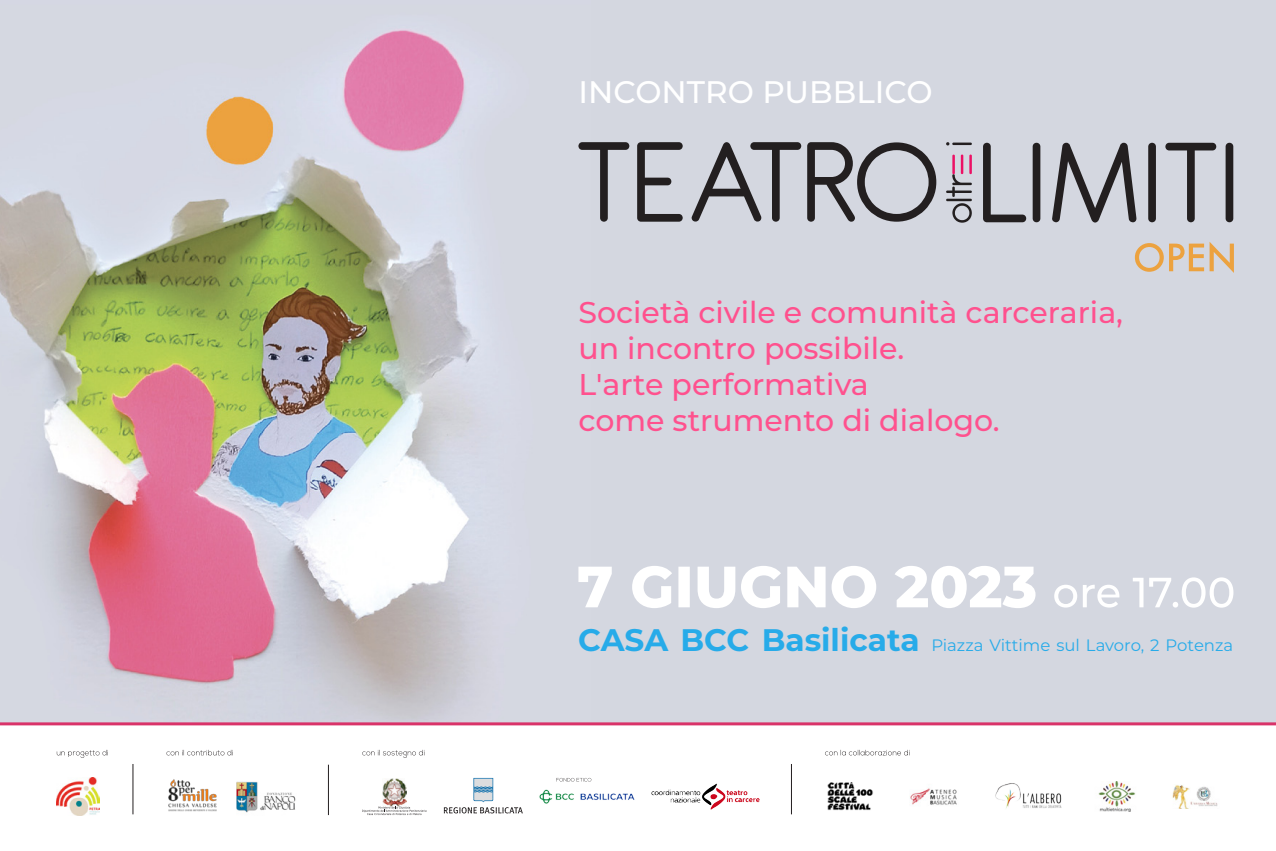
<style>
.page{position:relative;width:1276px;height:851px;background:#fff}
.page>*{position:absolute;margin:0;border:0;box-sizing:border-box;transform-origin:0 0}
.t1{font:500 31.2px "Montserrat";color:#fff}
.t2{font:500 30px "Montserrat";color:#ff518e}
.t3{font:16.5px "Montserrat";color:#27abe9}
.s1{font-weight:700;font-size:31.2px}
</style>
<div class="page">
<div style="left:0;top:0;width:1276px;height:776px;background:#d4d7e0"></div>
<img style="left:0;top:29px;width:498px;height:692px">
<div style="left:0;top:723px;width:1276px;height:127px;background:#fff"></div>
<img style="left:168px;top:779px;width:49px;height:33px">
<svg style="left:57px;top:749px;width:51px;height:8px"></svg>
<svg style="left:166px;top:749px;width:67px;height:6px"></svg>
<hr style="left:132px;top:763px;width:1px;height:51px;background:#231f20">
<svg style="left:444px;top:777px;width:79px;height:36px"></svg>
<svg style="left:362px;top:749px;width:62px;height:8px"></svg>
<img style="left:652px;top:783px;width:107px;height:26px">
<hr style="left:328px;top:764px;width:1px;height:51px;background:#231f20">
<img style="left:827px;top:782px;width:46px;height:29px">
<svg style="left:825px;top:749px;width:83px;height:6px"></svg>
<img style="left:382px;top:778px;width:25px;height:28px">
<svg style="left:362px;top:806px;width:64px;height:9px"></svg>
<hr style="left:791px;top:763px;width:1px;height:51px;background:#231f20">
<img style="left:57px;top:777px;width:42px;height:38px">
<img style="left:910px;top:788px;width:47px;height:17px">
<img style="left:995px;top:783px;width:67px;height:25px">
<img style="left:1098px;top:781px;width:38px;height:30px">
<img style="left:1172px;top:785px;width:46px;height:23px">
<img style="left:236px;top:781px;width:60px;height:32px">
<img style="left:539px;top:789px;width:96px;height:15px">
<svg style="left:556px;top:777px;width:35px;height:4px"></svg>
<svg style="left:578px;top:142px;width:51px;height:80px"></svg>
<svg style="left:637px;top:142px;width:45px;height:80px"></svg>
<svg style="left:691px;top:142px;width:110px;height:80px"></svg>
<svg style="left:807px;top:142px;width:129px;height:80px"></svg>
<svg style="left:983px;top:143px;width:43px;height:79px"></svg>
<svg style="left:1032px;top:143px;width:8px;height:79px"></svg>
<svg style="left:1052px;top:143px;width:84px;height:79px"></svg>
<svg style="left:1148px;top:143px;width:8px;height:79px"></svg>
<svg style="left:1165px;top:143px;width:51px;height:79px"></svg>
<svg style="left:1225px;top:143px;width:8px;height:79px"></svg>
<svg style="left:946px;top:142px;width:26px;height:3px"></svg>
<svg style="left:946px;top:154px;width:26px;height:69px"></svg>
<svg style="left:1135px;top:242px;width:99px;height:31px"></svg>
<svg style="left:578px;top:566px;width:655px;height:42px"></svg>
<hr style="left:0;top:722px;width:1276px;height:3px;background:#d93369">
<p class="t1" style="left:578px;top:70px;width:356px">INCONTRO PUBBLICO</p>
<p class="t2" style="left:578px;top:291px;width:546px">Società civile e comunità carceraria,</p>
<p class="t2" style="left:578px;top:327px;width:327px">un incontro possibile.</p>
<p class="t2" style="left:578px;top:363px;width:292px">L'arte performativa</p>
<p class="t2" style="left:578px;top:399px;width:423px">come strumento di dialogo.</p>
<p class="t3" style="left:578px;top:633px;width:656px"><span class="s1">CASA BCC Basilicata</span> Piazza Vittime sul Lavoro, 2 Potenza</p>
</div>
